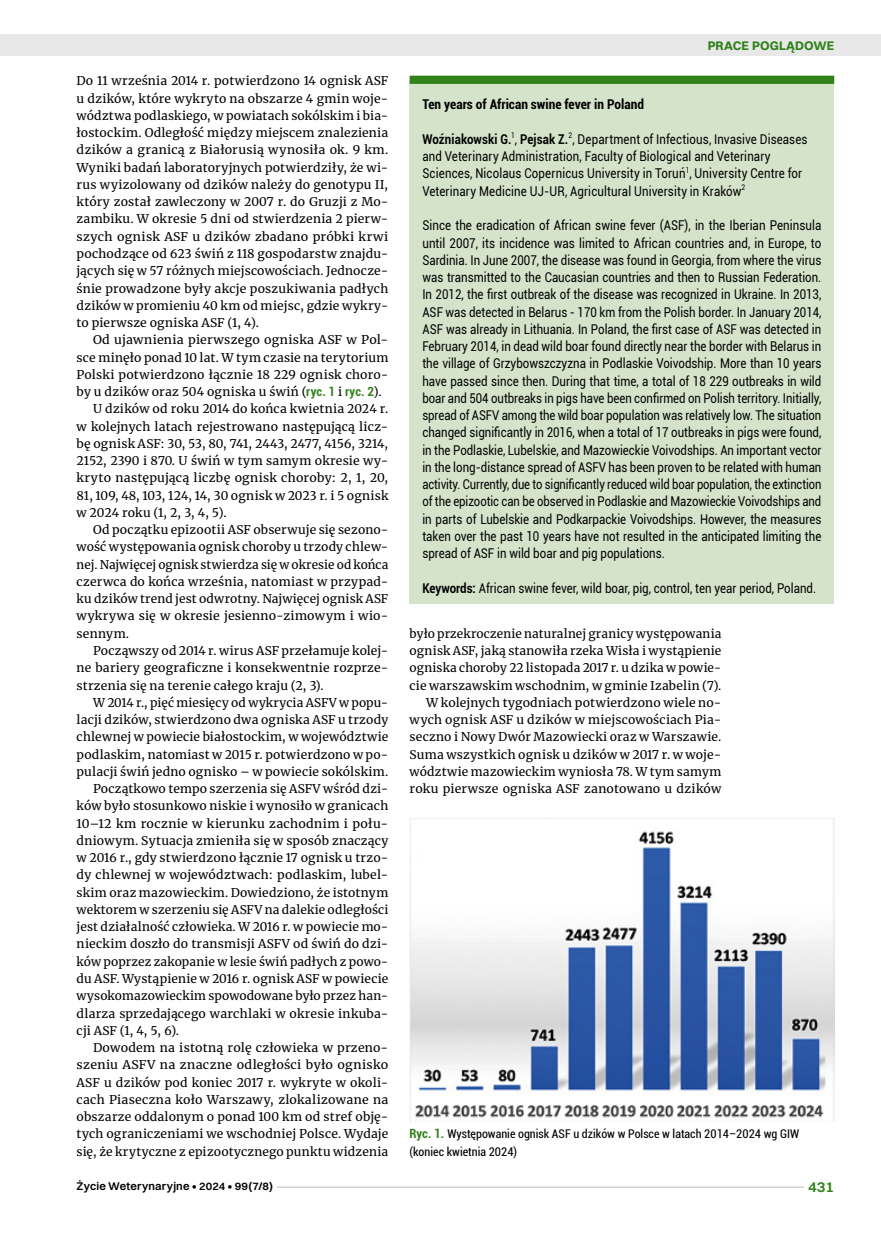
<style>
.page{position:relative;width:881px;height:1234px;background:#fff}
.page>*{position:absolute;margin:0;border:0;box-sizing:border-box;transform-origin:0 0}
.t1{font:600 15px "Switzer";color:#32821c}
.t2{font:13.5px/17.2px "Roboto";letter-spacing:.01em;color:#000;text-align:justify;scale:.86 1}
.t3{font:13.5px/17.2px "Roboto";letter-spacing:.01em;color:#000;scale:.85 1}
.t4{font:700 condensed 13.5px "Roboto";color:#000}
.t5{font:700 12.6px "Switzer";color:#32821c}
.t6{font:12px/17.2px "Merriweather";letter-spacing:.015em;color:#000;text-align:justify}
.t7{font:condensed 12px/17.2px "Roboto";color:#000}
.t8{font:12px "Merriweather";letter-spacing:-.005em;color:#000}
.t9{font:600 11.25px "Switzer";letter-spacing:.015em;color:#000}
.s1{font-family:"Roboto";font-weight:700;font-stretch:condensed;font-size:12.75px;color:#32821c}
.s2{font-weight:700}
.s3{font-weight:700;font-size:12.75px;color:#32821c}
</style>
<div class="page">
<div style="left:409px;top:80px;width:424px;height:523px;background:#d4e3c9"></div>
<div style="left:409px;top:76px;width:424px;height:8px;background:#32821c"></div>
<img style="left:409px;top:818px;width:424px;height:302px">
<div style="left:0;top:35px;width:880px;height:21px;background:#e8e8e8"></div>
<hr style="left:268px;top:1186px;width:565px;height:1px;background:#d2d1d1">
<div style="left:804px;top:1178px;width:29px;height:15px;background:#fff"></div>
<div style="left:77px;top:1180px;width:199px;height:13px;background:#fff"></div>
<p class="t6" style="left:77px;top:72px;width:313px">Do 11 września 2014 r. potwierdzono 14 ognisk ASF u dzików, które wykryto na obszarze 4 gmin woje&shy;wództwa podlaskiego, w powiatach sokólskim i bia&shy;łostockim. Odległość między miejscem znalezienia dzików a granicą z Białorusią wynosiła ok. 9 km.<br>Wyniki badań laboratoryjnych potwierdziły, że wi&shy;rus wyizolowany od dzików należy do genotypu II, który został zawleczony w 2007 r. do Gruzji z Mo&shy;zambiku. W okresie 5 dni od stwierdzenia 2 pierw&shy;szych ognisk ASF u dzików zbadano próbki krwi pochodzące od 623 świń z 118 gospodarstw znajdu&shy;jących się w 57 różnych miejscowościach. Jednocze&shy;śnie prowadzone były akcje poszukiwania padłych dzików w promieniu 40 km od miejsc, gdzie wykry&shy;to pierwsze ogniska ASF (1, 4).</p>
<p class="t6" style="left:93px;top:331px;width:296px">Od ujawnienia pierwszego ogniska ASF w Pol-</p>
<p class="t6" style="left:77px;top:348px;width:313px">sce minęło ponad 10 lat. W tym czasie na terytorium</p>
<p class="t6" style="left:77px;top:365px;width:313px">Polski potwierdzono łącznie 18 229 ognisk choro-</p>
<p class="t6" style="left:77px;top:382px;width:306px">by u dzików oraz 504 ogniska u świń (<span class="s1">ryc. 1</span> i <span class="s1">ryc. 2</span>).</p>
<p class="t6" style="left:93px;top:400px;width:296px">U dzików od roku 2014 do końca kwietnia 2024 r.</p>
<p class="t6" style="left:77px;top:417px;width:313px">w kolejnych latach rejestrowano następującą licz-</p>
<p class="t8" style="left:77px;top:435px;width:313px">bę ognisk ASF: 30, 53, 80, 741, 2443, 2477, 4156, 3214,</p>
<p class="t6" style="left:77px;top:451px;width:313px">2152, 2390 i 870. U świń w tym samym okresie wy-</p>
<p class="t6" style="left:77px;top:469px;width:313px">kryto następującą liczbę ognisk choroby: 2, 1, 20,</p>
<p class="t6" style="left:77px;top:486px;width:313px">81, 109, 48, 103, 124, 14, 30 ognisk w 2023 r. i 5 ognisk</p>
<p class="t6" style="left:77px;top:503px;width:151px">w 2024 roku (1, 2, 3, 4, 5).</p>
<p class="t6" style="left:93px;top:520px;width:296px">Od początku epizootii ASF obserwuje się sezono-</p>
<p class="t6" style="left:77px;top:538px;width:313px">wość występowania ognisk choroby u trzody chlew-</p>
<p class="t6" style="left:77px;top:555px;width:313px">nej. Najwięcej ognisk stwierdza się w okresie od końca</p>
<p class="t6" style="left:77px;top:572px;width:313px">czerwca do końca września, natomiast w przypad-</p>
<p class="t6" style="left:77px;top:589px;width:313px">ku dzików trend jest odwrotny. Najwięcej ognisk ASF</p>
<p class="t6" style="left:77px;top:607px;width:313px">wykrywa się w okresie jesienno-zimowym i wio-</p>
<p class="t6" style="left:77px;top:624px;width:54px">sennym.</p>
<p class="t6" style="left:93px;top:641px;width:296px">Począwszy od 2014 r. wirus ASF przełamuje kolej-</p>
<p class="t6" style="left:77px;top:658px;width:313px">ne bariery geograficzne i konsekwentnie rozprze-</p>
<p class="t6" style="left:77px;top:676px;width:248px">strzenia się na terenie całego kraju (2, 3).</p>
<p class="t6" style="left:93px;top:693px;width:296px">W 2014 r., pięć miesięcy od wykrycia ASFV w popu-</p>
<p class="t6" style="left:77px;top:710px;width:313px">lacji dzików, stwierdzono dwa ogniska ASF u trzody</p>
<p class="t6" style="left:77px;top:727px;width:313px">chlewnej w powiecie białostockim, w województwie</p>
<p class="t6" style="left:77px;top:745px;width:313px">podlaskim, natomiast w 2015 r. potwierdzono w po-</p>
<p class="t6" style="left:77px;top:762px;width:313px">pulacji świń jedno ognisko – w powiecie sokólskim.</p>
<p class="t6" style="left:93px;top:779px;width:296px">Początkowo tempo szerzenia się ASFV wśród dzi-</p>
<p class="t6" style="left:77px;top:796px;width:313px">ków było stosunkowo niskie i wynosiło w granicach</p>
<p class="t6" style="left:77px;top:814px;width:313px">10–12 km rocznie w kierunku zachodnim i połu-</p>
<p class="t6" style="left:77px;top:831px;width:313px">dniowym. Sytuacja zmieniła się w sposób znaczący</p>
<p class="t6" style="left:77px;top:848px;width:313px">w 2016 r., gdy stwierdzono łącznie 17 ognisk u trzo-</p>
<p class="t6" style="left:77px;top:865px;width:313px">dy chlewnej w województwach: podlaskim, lubel-</p>
<p class="t6" style="left:77px;top:883px;width:313px">skim oraz mazowieckim. Dowiedziono, że istotnym</p>
<p class="t6" style="left:77px;top:900px;width:313px">wektorem w szerzeniu się ASFV na dalekie odległości</p>
<p class="t6" style="left:77px;top:917px;width:313px">jest działalność człowieka. W 2016 r. w powiecie mo-</p>
<p class="t6" style="left:77px;top:934px;width:313px">nieckim doszło do transmisji ASFV od świń do dzi-</p>
<p class="t6" style="left:77px;top:952px;width:313px">ków poprzez zakopanie w lesie świń padłych z powo-</p>
<p class="t6" style="left:77px;top:969px;width:313px">du ASF. Wystąpienie w 2016 r. ognisk ASF w powiecie</p>
<p class="t6" style="left:77px;top:986px;width:313px">wysokomazowieckim spowodowane było przez han-</p>
<p class="t6" style="left:77px;top:1003px;width:313px">dlarza sprzedającego warchlaki w okresie inkuba-</p>
<p class="t6" style="left:77px;top:1021px;width:104px">cji ASF (1, 4, 5, 6).</p>
<p class="t6" style="left:93px;top:1038px;width:296px">Dowodem na istotną rolę człowieka w przeno-</p>
<p class="t6" style="left:77px;top:1055px;width:313px">szeniu ASFV na znaczne odległości było ognisko</p>
<p class="t6" style="left:77px;top:1072px;width:313px">ASF u dzików pod koniec 2017 r. wykryte w okoli-</p>
<p class="t6" style="left:77px;top:1090px;width:313px">cach Piaseczna koło Warszawy, zlokalizowane na</p>
<p class="t6" style="left:77px;top:1107px;width:313px">obszarze oddalonym o ponad 100 km od stref obję-</p>
<p class="t6" style="left:77px;top:1124px;width:313px">tych ograniczeniami we wschodniej Polsce. Wydaje</p>
<p class="t6" style="left:77px;top:1141px;width:313px">się, że krytyczne z epizootycznego punktu widzenia</p>
<p class="t5" style="left:707px;top:37px;width:128px">PRACE POGLĄDOWE</p>
<p class="t4" style="left:422px;top:95px;width:223px">Ten years of African swine fever in Poland</p>
<p class="t3" style="left:422px;top:130px;width:454px"><span class="s2">Woźniakowski G.</span><sup>1</sup>, <span class="s2">Pejsak Z.</span><sup>2</sup>, Department of Infectious, Invasive Diseases and Veterinary Administration, Faculty of Biological and Veterinary Sciences, Nicolaus Copernicus University in Toruń<sup>1</sup>, University Centre for Veterinary Medicine UJ-UR, Agricultural University in Kraków<sup>2</sup></p>
<p class="t2" style="left:422px;top:216px;width:465px">Since the eradication of African swine fever (ASF), in the Iberian Peninsula until 2007, its incidence was limited to African countries and, in Europe, to Sardinia. In June 2007, the disease was found in Georgia, from where the virus was transmitted to the Caucasian countries and then to Russian Federation.<br>In 2012, the first outbreak of the disease was recognized in Ukraine. In 2013, ASF was detected in Belarus - 170 km from the Polish border. In January 2014, ASF was already in Lithuania. In Poland, the first case of ASF was detected in February 2014, in dead wild boar found directly near the border with Belarus in the village of Grzybowszczyzna in Podlaskie Voivodship. More than 10 years have passed since then. During that time, a total of 18 229 outbreaks in wild boar and 504 outbreaks in pigs have been confirmed on Polish territory. Initially, spread of ASFV among the wild boar population was relatively low. The situation changed significantly in 2016, when a total of 17 outbreaks in pigs were found, in the Podlaskie, Lubelskie, and Mazowieckie Voivodships. An important vector in the long-distance spread of ASFV has been proven to be related with human activity. Currently, due to significantly reduced wild boar population, the extinction of the epizootic can be observed in Podlaskie and Mazowieckie Voivodships and in parts of Lubelskie and Podkarpackie Voivodships. However, the measures taken over the past 10 years have not resulted in the anticipated limiting the spread of ASF in wild boar and pig populations.</p>
<p class="t3" style="left:422px;top:578px;width:464px"><span class="s2">Keywords:</span> African swine fever, wild boar, pig, control, ten year period, Poland.</p>
<p class="t6" style="left:409px;top:624px;width:313px;text-align:right">było przekroczenie naturalnej granicy występowania ognisk ASF, jaką stanowiła rzeka Wisła i wystąpienie ogniska choroby 22 listopada 2017 r. u dzika w powie&shy;cie warszawskim wschodnim, w gminie Izabelin (7).<br>W kolejnych tygodniach potwierdzono wiele no&shy;wych ognisk ASF u dzików w miejscowościach Pia&shy;seczno i Nowy Dwór Mazowiecki oraz w Warszawie.<br>Suma wszystkich ognisk u dzików w 2017 r. w woje&shy;wództwie mazowieckim wyniosła 78. W tym samym roku pierwsze ogniska ASF zanotowano u dzików</p>
<p class="t7" style="left:409px;top:1124px;width:391px"><span class="s3">Ryc. 1.</span> Występowanie ognisk ASF u dzików w Polsce w latach 2014–2024 wg GIW (koniec kwietnia 2024)</p>
<p class="t9" style="left:77px;top:1179px;width:198px">Życie Weterynaryjne • 2024 • 99(7/8)</p>
<p class="t1" style="left:807px;top:1177px;width:27px">431</p>
</div>
